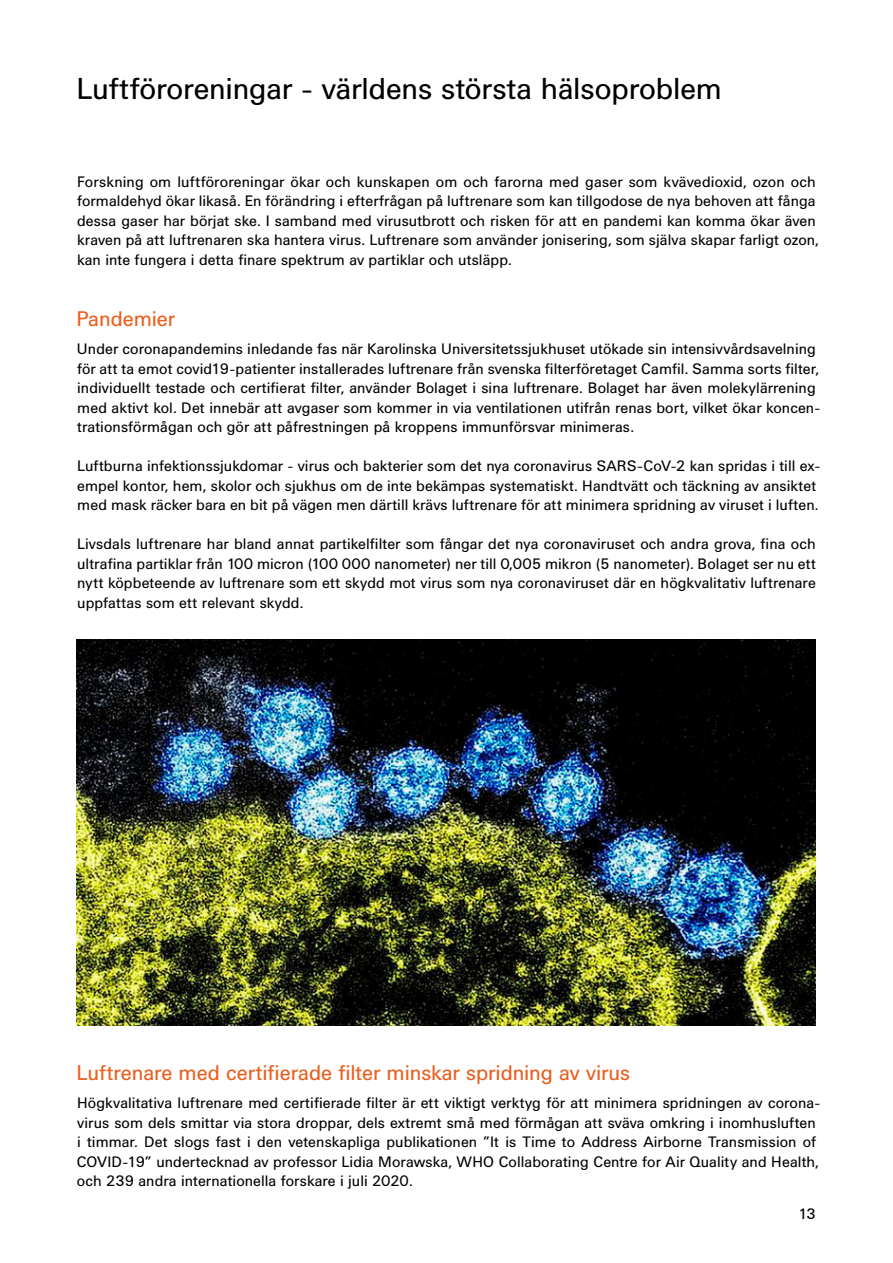
<style>
.page{position:relative;width:893px;height:1263px;background:#fff}
.page>*{position:absolute;margin:0;border:0;box-sizing:border-box;transform-origin:0 0}
.t1{font:30px "Univers BQ";letter-spacing:-.005em;color:#000}
.t2{font:21px "Univers BQ";letter-spacing:-.005em;color:#eb5e1d}
.t3{font:15px/19.5px "Univers BQ";letter-spacing:.005em;color:#000}
</style>
<div class="page">
<img style="left:77px;top:639px;width:738px;height:387px">
<h1 class="t1" style="left:76px;top:71px;width:647px">Luftföroreningar - världens största hälsoproblem</h1>
<p class="t3" style="left:77px;top:172px;width:743px">Forskning om luftföroreningar ökar och kunskapen om och farorna med gaser som kvävedioxid, ozon och formaldehyd ökar likaså. En förändring i efterfrågan på luftrenare som kan tillgodose de nya behoven att fånga dessa gaser har börjat ske. I samband med virusutbrott och risken för att en pandemi kan komma ökar även kraven på att luftrenaren ska hantera virus. Luftrenare som använder jonisering, som själva skapar farligt ozon, kan inte fungera i detta finare spektrum av partiklar och utsläpp.</p>
<h2 class="t2" style="left:77px;top:307px;width:100px">Pandemier</h2>
<p class="t3" style="left:77px;top:340px;width:745px">Under coronapandemins inledande fas när Karolinska Universitetssjukhuset utökade sin intensivvårdsavelning för att ta emot covid19-patienter installerades luftrenare från svenska filterföretaget Camfil. Samma sorts filter, individuellt testade och certifierat filter, använder Bolaget i sina luftrenare. Bolaget har även molekylärrening med aktivt kol. Det innebär att avgaser som kommer in via ventilationen utifrån renas bort, vilket ökar koncen&shy;trationsförmågan och gör att påfrestningen på kroppens immunförsvar minimeras.</p>
<p class="t3" style="left:77px;top:457px;width:745px">Luftburna infektionssjukdomar - virus och bakterier som det nya coronavirus SARS-CoV-2 kan spridas i till ex&shy;empel kontor, hem, skolor och sjukhus om de inte bekämpas systematiskt. Handtvätt och täckning av ansiktet med mask räcker bara en bit på vägen men därtill krävs luftrenare för att minimera spridning av viruset i luften.</p>
<p class="t3" style="left:77px;top:535px;width:741px;text-align:justify">Livsdals luftrenare har bland annat partikelfilter som fångar det nya coronaviruset och andra grova, fina och ultrafina partiklar från 100 micron (100 000 nanometer) ner till 0,005 mikron (5 nanometer). Bolaget ser nu ett nytt köpbeteende av luftrenare som ett skydd mot virus som nya coronaviruset där en högkvalitativ luftrenare uppfattas som ett relevant skydd.</p>
<h2 class="t2" style="left:77px;top:1061px;width:555px">Luftrenare med certifierade filter minskar spridning av virus</h2>
<p class="t3" style="left:77px;top:1094px;width:745px">Högkvalitativa luftrenare med certifierade filter är ett viktigt verktyg för att minimera spridningen av corona&shy;virus som dels smittar via stora droppar, dels extremt små med förmågan att sväva omkring i inomhusluften i timmar. Det slogs fast i den vetenskapliga publikationen ”It is Time to Address Airborne Transmission of COVID-19” undertecknad av professor Lidia Morawska, WHO Collaborating Centre for Air Quality and Health, och 239 andra internationella forskare i juli 2020.</p>
<p class="t3" style="left:798px;top:1204px;width:19px">13</p>
</div>
